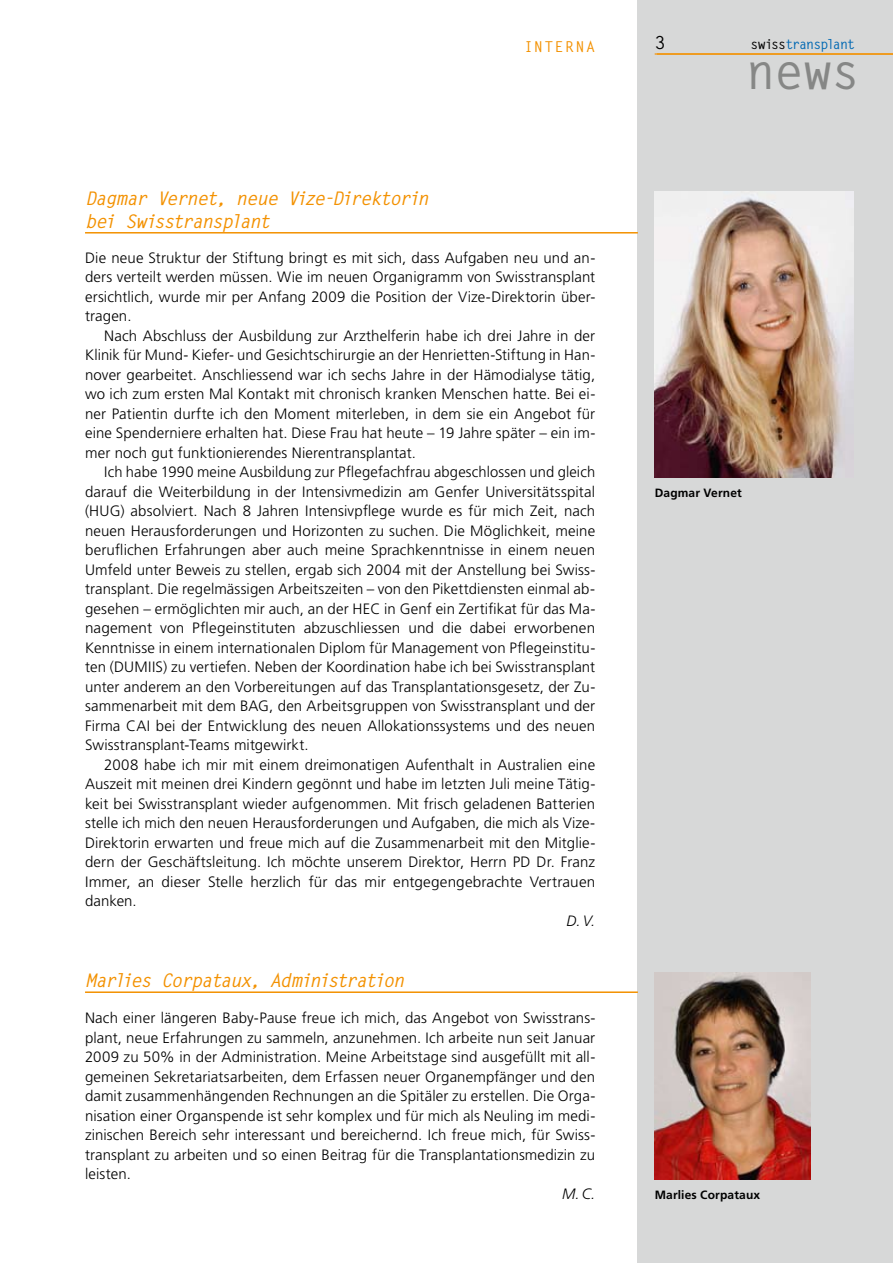
<style>
.page{position:relative;width:893px;height:1263px;background:#fff}
.page>*{position:absolute;margin:0;border:0;box-sizing:border-box;transform-origin:0 0}
.t1{font:700 49.5px "Letter Gothic Std";color:#868786}
.t2{font:italic 700 18.75px/22.5px "Letter Gothic Std";letter-spacing:-.085em;color:#f39100}
.t3{font:700 18px "Letter Gothic Std";color:#000}
.t4{font:300 15px/19.5px "Frutiger";letter-spacing:.01em;color:#000;text-align:justify}
.t5{font:italic 300 15px "Frutiger";color:#000}
.t6{font:700 15px "Letter Gothic Std";letter-spacing:.095em;color:#f39100}
.t7{font:700 13.5px "Letter Gothic Std";letter-spacing:-.08em;color:#0068b3}
.t8{font:700 12px "Frutiger";letter-spacing:.015em;color:#000}
.s1{color:#000}
</style>
<div class="page">
<div style="left:638px;top:0;width:255px;height:1263px;background:#d7d8d8"></div>
<hr style="left:655px;top:53px;width:238px;height:2px;background:#f39100">
<hr style="left:85px;top:232px;width:553px;height:2px;background:#f39100">
<hr style="left:85px;top:991px;width:553px;height:2px;background:#f39100">
<img style="left:655px;top:191px;width:199px;height:286px">
<img style="left:655px;top:972px;width:155px;height:207px">
<p class="t6" style="left:524px;top:37px;width:73px">INTERNA</p>
<p class="t3" style="left:655px;top:31px;width:12px">3</p>
<p class="t7" style="left:750px;top:36px;width:106px"><span class="s1">swiss</span>transplant</p>
<h1 class="t1" style="left:746px;top:41px;width:116px">news</h1>
<p class="t2" style="left:85px;top:188px;width:345px">Dagmar Vernet, neue Vize-Direktorin bei Swisstransplant</p>
<p class="t4" style="left:85px;top:248px;width:512px">Die neue Struktur der Stiftung bringt es mit sich, dass Aufgaben neu und an&shy;ders verteilt werden müssen. Wie im neuen Organigramm von Swisstransplant ersichtlich, wurde mir per Anfang 2009 die Position der Vize-Direktorin über&shy;tragen.</p>
<p class="t4" style="left:85px;top:326px;width:512px;text-indent:19px">Nach Abschluss der Ausbildung zur Arzthelferin habe ich drei Jahre in der Klinik für Mund- Kiefer- und Gesichtschirurgie an der Henrietten-Stiftung in Han&shy;nover gearbeitet. Anschliessend war ich sechs Jahre in der Hämodialyse tätig, wo ich zum ersten Mal Kontakt mit chronisch kranken Menschen hatte. Bei ei&shy;ner Patientin durfte ich den Moment miterleben, in dem sie ein Angebot für eine Spenderniere erhalten hat. Diese Frau hat heute – 19 Jahre später – ein im&shy;mer noch gut funktionierendes Nierentransplantat.</p>
<p class="t4" style="left:85px;top:462px;width:512px;text-indent:19px">Ich habe 1990 meine Ausbildung zur Pflegefachfrau abgeschlossen und gleich darauf die Weiterbildung in der Intensivmedizin am Genfer Universitätsspital (HUG) absolviert. Nach 8 Jahren Intensivpflege wurde es für mich Zeit, nach neuen Herausforderungen und Horizonten zu suchen. Die Möglichkeit, meine beruflichen Erfahrungen aber auch meine Sprachkenntnisse in einem neuen Umfeld unter Beweis zu stellen, ergab sich 2004 mit der Anstellung bei Swiss&shy;transplant. Die regelmässigen Arbeitszeiten – von den Pikettdiensten einmal ab&shy;gesehen – ermöglichten mir auch, an der HEC in Genf ein Zertifikat für das Ma&shy;nagement von Pflegeinstituten abzuschliessen und die dabei erworbenen Kenntnisse in einem internationalen Diplom für Management von Pflegeinstitu&shy;ten (DUMIIS) zu vertiefen. Neben der Koordination habe ich bei Swisstransplant unter anderem an den Vorbereitungen auf das Transplantationsgesetz, der Zu&shy;sammenarbeit mit dem BAG, den Arbeitsgruppen von Swisstransplant und der Firma CAI bei der Entwicklung des neuen Allokationssystems und des neuen Swisstransplant-Teams mitgewirkt.</p>
<p class="t4" style="left:85px;top:755px;width:512px;text-indent:19px">2008 habe ich mir mit einem dreimonatigen Aufenthalt in Australien eine Auszeit mit meinen drei Kindern gegönnt und habe im letzten Juli meine Tätig&shy;keit bei Swisstransplant wieder aufgenommen. Mit frisch geladenen Batterien stelle ich mich den neuen Herausforderungen und Aufgaben, die mich als Vize-Direktorin erwarten und freue mich auf die Zusammenarbeit mit den Mitglie&shy;dern der Geschäftsleitung. Ich möchte unserem Direktor, Herrn PD Dr. Franz Immer, an dieser Stelle herzlich für das mir entgegengebrachte Vertrauen danken.</p>
<p class="t5" style="left:566px;top:912px;width:30px">D.V.</p>
<p class="t2" style="left:85px;top:969px;width:321px">Marlies Corpataux, Administration</p>
<p class="t4" style="left:85px;top:1008px;width:512px">Nach einer längeren Baby-Pause freue ich mich, das Angebot von Swisstrans&shy;plant, neue Erfahrungen zu sammeln, anzunehmen. Ich arbeite nun seit Januar 2009 zu 50% in der Administration. Meine Arbeitstage sind ausgefüllt mit all&shy;gemeinen Sekretariatsarbeiten, dem Erfassen neuer Organempfänger und den damit zusammenhängenden Rechnungen an die Spitäler zu erstellen. Die Orga&shy;nisation einer Organspende ist sehr komplex und für mich als Neuling im medi&shy;zinischen Bereich sehr interessant und bereichernd. Ich freue mich, für Swiss&shy;transplant zu arbeiten und so einen Beitrag für die Transplantationsmedizin zu leisten.</p>
<p class="t5" style="left:562px;top:1185px;width:35px">M.C.</p>
<p class="t8" style="left:655px;top:485px;width:89px">Dagmar Vernet</p>
<p class="t8" style="left:655px;top:1187px;width:107px">Marlies Corpataux</p>
</div>
